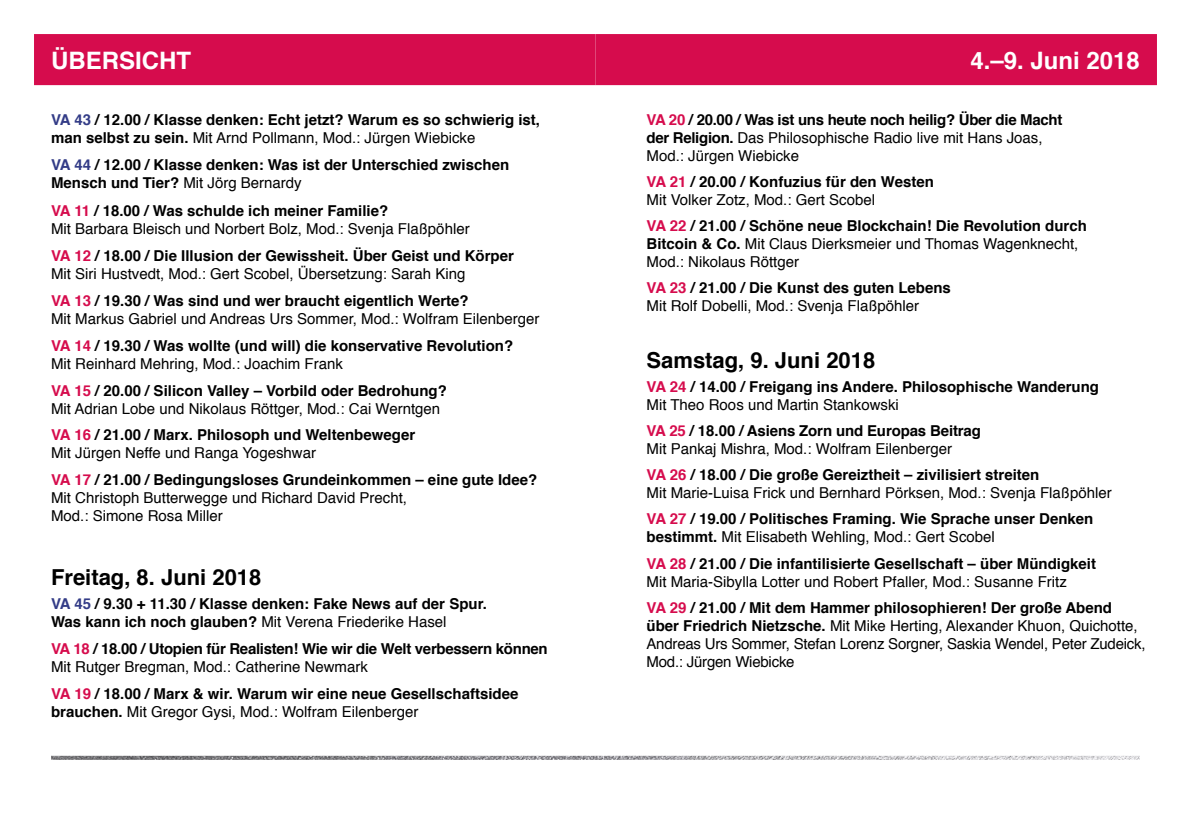
<style>
.page{position:relative;width:1191px;height:840px;background:#fff}
.page>*{position:absolute;margin:0;border:0;box-sizing:border-box;transform-origin:0 0}
.t1{font:700 24px "Helvetica";color:#fff}
.t2{font:700 22px "Helvetica";color:#000}
.t3{font:15px/18px "Helvetica";color:#000}
.t4{font:700 15px/18px "Helvetica";color:#000}
.t5{font:700 15px/18px "Helvetica";letter-spacing:-.02em;color:#000}
.s1{color:#333c87}
.s2{font-weight:400}
.s3{font-weight:700;color:#d60c4d}
.s4{font-weight:700}
.s5{color:#d60c4d}
</style>
<div class="page">
<div style="left:34px;top:34px;width:1123px;height:51px;background:#d60c4d"></div>
<img style="left:51px;top:755px;width:1089px;height:4px">
<h1 class="t1" style="left:51px;top:41px;width:141px">ÜBERSICHT</h1>
<h1 class="t1" style="left:970px;top:41px;width:171px">4.–9. Juni 2018</h1>
<p class="t4" style="left:51px;top:111px;width:490px"><span class="s1">VA 43</span> / 12.00 / Klasse denken: Echt jetzt? Warum es so schwierig ist, man selbst zu sein. <span class="s2">Mit Arnd Pollmann, Mod.: Jürgen Wiebicke</span></p>
<p class="t4" style="left:51px;top:156px;width:459px"><span class="s1">VA 44</span> / 12.00 / Klasse denken: Was ist der Unterschied zwischen<br>Mensch und Tier? <span class="s2">Mit Jörg Bernardy</span></p>
<p class="t3" style="left:51px;top:202px;width:420px"><span class="s3">VA 11</span> <span class="s4">/ 18.00 / Was schulde ich meiner Familie?<br></span>Mit Barbara Bleisch und Norbert Bolz, Mod.: Svenja Flaßpöhler</p>
<p class="t3" style="left:51px;top:247px;width:464px"><span class="s3">VA 12</span> <span class="s4">/ 18.00 / Die Illusion der Gewissheit. Über Geist und Körper<br></span>Mit Siri Hustvedt, Mod.: Gert Scobel, Übersetzung: Sarah King</p>
<p class="t3" style="left:51px;top:292px;width:490px"><span class="s3">VA 13</span> <span class="s4">/ 19.30 / Was sind und wer braucht eigentlich Werte?<br></span>Mit Markus Gabriel und Andreas Urs Sommer, Mod.: Wolfram Eilenberger</p>
<p class="t4" style="left:51px;top:336px;width:464px"><span class="s5">VA 14</span> / 19.30 / Was wollte (und will) die konservative Revolution?<br><span class="s2">Mit Reinhard Mehring, Mod.: Joachim Frank</span></p>
<p class="t3" style="left:51px;top:381px;width:397px"><span class="s3">VA 15</span> <span class="s4">/ 20.00 / Silicon Valley – Vorbild oder Bedrohung?<br></span>Mit Adrian Lobe und Nikolaus Röttger, Mod.: Cai Werntgen</p>
<p class="t4" style="left:51px;top:426px;width:366px"><span class="s5">VA 16</span> / 21.00 / Marx. Philosoph und Weltenbeweger<br><span class="s2">Mit Jürgen Neffe und Ranga Yogeshwar</span></p>
<p class="t3" style="left:51px;top:470px;width:488px"><span class="s3">VA 17</span> <span class="s4">/ 21.00 / Bedingungsloses Grundeinkommen – eine gute Idee?<br></span>Mit Christoph Butterwegge und Richard David Precht,<br>Mod.: Simone Rosa Miller</p>
<h2 class="t2" style="left:51px;top:559px;width:212px">Freitag, 8. Juni 2018</h2>
<p class="t4" style="left:51px;top:594px;width:437px"><span class="s1">VA 45</span> / 9.30 + 11.30 / Klasse denken: Fake News auf der Spur.<br>Was kann ich noch glauben? <span class="s2">Mit Verena Friederike Hasel</span></p>
<p class="t5" style="left:51px;top:640px;width:498px"><span class="s5">VA 18</span> / 18.00 / Utopien für Realisten! Wie wir die Welt verbessern können<br><span class="s2">Mit Rutger Bregman, Mod.: Catherine Newmark</span></p>
<p class="t4" style="left:51px;top:684px;width:469px"><span class="s5">VA 19</span> / 18.00 / Marx &amp; wir. Warum wir eine neue Gesellschaftsidee brauchen. <span class="s2">Mit Gregor Gysi, Mod.: Wolfram Eilenberger</span></p>
<p class="t3" style="left:646px;top:111px;width:417px"><span class="s3">VA 20</span> <span class="s4">/ 20.00 / Was ist uns heute noch heilig? Über die Macht der Religion.</span> Das Philosophische Radio live mit Hans Joas,<br>Mod.: Jürgen Wiebicke</p>
<p class="t3" style="left:646px;top:173px;width:289px"><span class="s3">VA 21</span> <span class="s4">/ 20.00 / Konfuzius für den Westen<br></span>Mit Volker Zotz, Mod.: Gert Scobel</p>
<p class="t3" style="left:646px;top:217px;width:442px"><span class="s3">VA 22</span> <span class="s4">/ 21.00 / Schöne neue Blockchain! Die Revolution durch<br>Bitcoin &amp; Co.</span> Mit Claus Dierksmeier und Thomas Wagenknecht,<br>Mod.: Nikolaus Röttger</p>
<p class="t3" style="left:646px;top:279px;width:306px"><span class="s3">VA 23</span> <span class="s4">/ 21.00 / Die Kunst des guten Lebens<br></span>Mit Rolf Dobelli, Mod.: Svenja Flaßpöhler</p>
<h2 class="t2" style="left:646px;top:342px;width:230px">Samstag, 9. Juni 2018</h2>
<p class="t4" style="left:646px;top:377px;width:454px"><span class="s5">VA 24</span> / 14.00 / Freigang ins Andere. Philosophische Wanderung<br><span class="s2">Mit Theo Roos und Martin Stankowski</span></p>
<p class="t3" style="left:646px;top:421px;width:336px"><span class="s3">VA 25</span> <span class="s4">/ 18.00 / Asiens Zorn und Europas Beitrag<br></span>Mit Pankaj Mishra, Mod.: Wolfram Eilenberger</p>
<p class="t3" style="left:646px;top:465px;width:467px"><span class="s3">VA 26</span> <span class="s4">/ 18.00 / Die große Gereiztheit – zivilisiert streiten<br></span>Mit Marie-Luisa Frick und Bernhard Pörksen, Mod.: Svenja Flaßpöhler</p>
<p class="t4" style="left:646px;top:509px;width:448px"><span class="s5">VA 27</span> / 19.00 / Politisches Framing. Wie Sprache unser Denken bestimmt. <span class="s2">Mit Elisabeth Wehling, Mod.: Gert Scobel</span></p>
<p class="t3" style="left:646px;top:555px;width:451px"><span class="s3">VA 28</span> <span class="s4">/ 21.00 / Die infantilisierte Gesellschaft – über Mündigkeit<br></span>Mit Maria-Sibylla Lotter und Robert Pfaller, Mod.: Susanne Fritz</p>
<p class="t3" style="left:646px;top:599px;width:500px"><span class="s3">VA 29</span> <span class="s4">/ 21.00 / Mit dem Hammer philosophieren! Der große Abend über Friedrich Nietzsche.</span> Mit Mike Herting, Alexander Khuon, Quichotte, Andreas Urs Sommer, Stefan Lorenz Sorgner, Saskia Wendel, Peter Zudeick, Mod.: Jürgen Wiebicke</p>
</div>
